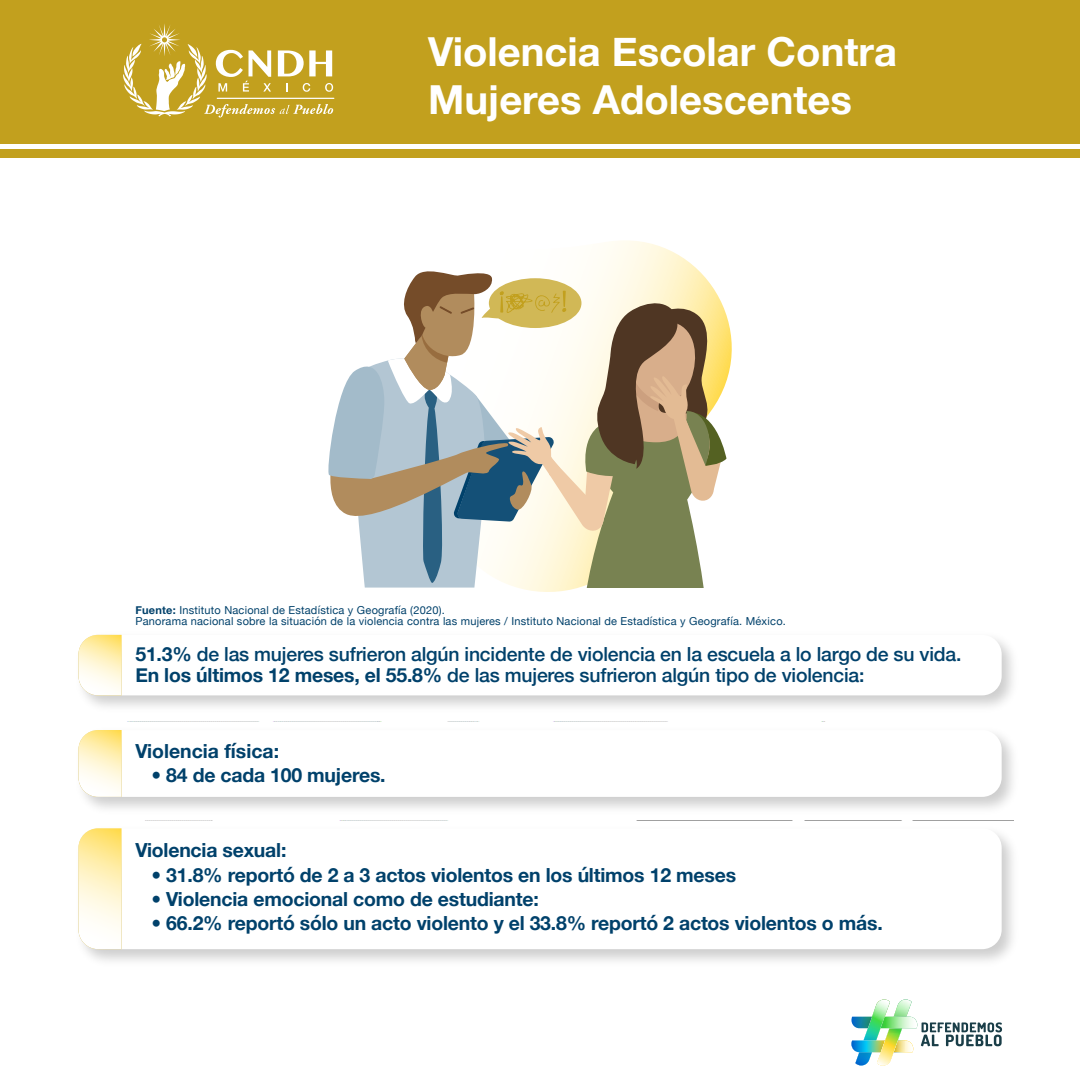
<style>
.page{position:relative;width:1080px;height:1080px;background:#fff}
.page>*{position:absolute;margin:0;border:0;box-sizing:border-box;transform-origin:0 0}
.t1{font:700 40px/48px "Helvetica Neue";color:#fff}
.t2{font:700 19.4px "Helvetica Neue";letter-spacing:-.01em;color:#00416b}
.t3{font:500 19.4px/21px "Helvetica Neue";letter-spacing:-.01em;color:#00416b}
.t4{font:11px/11px "Helvetica Neue";letter-spacing:.02em;color:#00416b}
.s1{font-weight:700}
.s2{font-weight:500}
</style>
<div class="page">
<div style="left:0;top:0;width:1080px;height:157px;background:#c2a01e"></div>
<div style="left:0;top:0;width:1080px;height:148px;background:linear-gradient(to right,#fff,#fff)"></div>
<div style="left:0;top:0;width:1080px;height:143px;background:#c2a01e"></div>
<svg style="left:78px;top:635px;width:44px;height:60px"></svg>
<svg style="left:78px;top:730px;width:44px;height:67px"></svg>
<div style="left:78px;top:828px;width:924px;height:121px;background:#fff;border-radius:20px"></div>
<svg style="left:78px;top:828px;width:44px;height:121px"></svg>
<svg style="left:520px;top:241px;width:212px;height:351px"></svg>
<svg style="left:328px;top:265px;width:398px;height:323px"></svg>
<hr style="left:217px;top:98px;width:117px;height:1px;background:#fff">
<svg style="left:123px;top:24px;width:210px;height:94px"></svg>
<svg style="left:851px;top:1000px;width:151px;height:66px"></svg>
<h1 class="t1" style="left:428px;top:28px;width:470px">Violencia Escolar Contra<br>Mujeres Adolescentes</h1>
<p class="t4" style="left:135px;top:605px;width:652px"><span class="s1">Fuente:</span> Instituto Nacional de Estadística y Geografía (2020).<br>Panorama nacional sobre la situación de la violencia contra las mujeres / Instituto Nacional de Estadística y Geografía. México.</p>
<p class="t3" style="left:135px;top:642px;width:828px"><span class="s1">51.3%</span> de las mujeres sufrieron algún incidente de violencia en la escuela a lo largo de su vida.<br><span class="s1">En los últimos 12 meses, el 55.8%</span> de las mujeres sufrieron algún tipo de violencia:</p>
<p class="t2" style="left:135px;top:736px;width:145px">Violencia física:</p>
<p class="t2" style="left:152px;top:760px;width:236px"><span class="s2">•</span> 84 de cada 100 mujeres.</p>
<p class="t2" style="left:135px;top:835px;width:153px">Violencia sexual:</p>
<p class="t2" style="left:152px;top:860px;width:586px"><span class="s2">•</span> 31.8% reportó de 2 a 3 actos violentos en los últimos 12 meses</p>
<p class="t2" style="left:152px;top:884px;width:389px"><span class="s2">•</span> Violencia emocional como de estudiante:</p>
<p class="t2" style="left:152px;top:908px;width:733px"><span class="s2">•</span> 66.2% reportó sólo un acto violento y el 33.8% reportó 2 actos violentos o más.</p>
</div>
